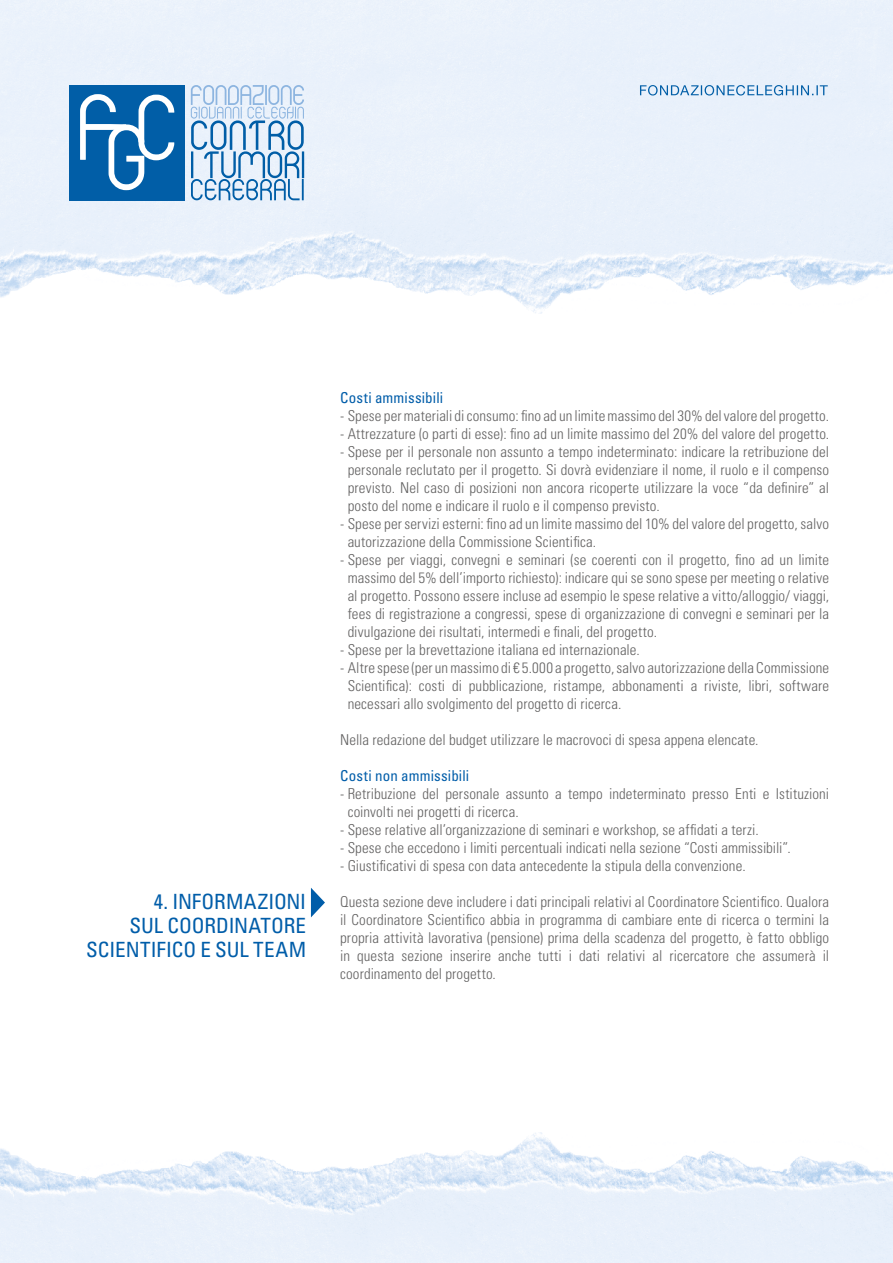
<style>
.page{position:relative;width:893px;height:1263px;background:#fff}
.page>*{position:absolute;margin:0;border:0;box-sizing:border-box;transform-origin:0 0}
.t1{font:condensed 21px/24px "Univers LT Std";color:#005da9;text-align:right}
.t2{font:300 condensed 15px/18px "Univers LT Std";letter-spacing:.005em;color:#646363;text-align:justify}
.t3{font:condensed 15px "Univers LT Std";letter-spacing:.01em;color:#005da9}
</style>
<div class="page">
<img style="left:0;top:0;width:893px;height:314px">
<img style="left:0;top:1132px;width:893px;height:131px">
<svg style="left:640px;top:85px;width:188px;height:11px"></svg>
<svg style="left:191px;top:85px;width:113px;height:115px"></svg>
<div style="left:69px;top:85px;width:116px;height:115px;background:#015ea7"></div>
<svg style="left:80px;top:94px;width:94px;height:96px"></svg>
<svg style="left:311px;top:888px;width:14px;height:29px"></svg>
<h1 class="t1" style="left:86px;top:890px;width:221px">4. INFORMAZIONI<br>SUL COORDINATORE<br>SCIENTIFICO E SUL TEAM</h1>
<p class="t3" style="left:340px;top:388px;width:104px">Costi ammissibili</p>
<p class="t2" style="left:340px;top:406px;width:490px">- Spese per materiali di consumo: fino ad un limite massimo del 30% del valore del progetto.</p>
<p class="t2" style="left:340px;top:424px;width:491px">- Attrezzature (o parti di esse): fino ad un limite massimo del 20% del valore del progetto.</p>
<p class="t2" style="left:348px;top:442px;width:483px;text-indent:-8px">- Spese per il personale non assunto a tempo indeterminato: indicare la retribuzione del personale reclutato per il progetto. Si dovrà evidenziare il nome, il ruolo e il compenso previsto. Nel caso di posizioni non ancora ricoperte utilizzare la voce “da definire” al posto del nome e indicare il ruolo e il compenso previsto.</p>
<p class="t2" style="left:348px;top:514px;width:483px;text-indent:-8px">- Spese per servizi esterni: fino ad un limite massimo del 10% del valore del progetto, salvo autorizzazione della Commissione Scientifica.</p>
<p class="t2" style="left:348px;top:550px;width:483px;text-indent:-8px">- Spese per viaggi, convegni e seminari (se coerenti con il progetto, fino ad un limite massimo del 5% dell’importo richiesto): indicare qui se sono spese per meeting o relative al progetto. Possono essere incluse ad esempio le spese relative a vitto/alloggio/ viaggi, fees di registrazione a congressi, spese di organizzazione di convegni e seminari per la divulgazione dei risultati, intermedi e finali, del progetto.</p>
<p class="t2" style="left:340px;top:640px;width:301px">- Spese per la brevettazione italiana ed internazionale.</p>
<p class="t2" style="left:348px;top:658px;width:483px;text-indent:-8px">- Altre spese (per un massimo di € 5.000 a progetto, salvo autorizzazione della Commissione Scientifica): costi di pubblicazione, ristampe, abbonamenti a riviste, libri, software necessari allo svolgimento del progetto di ricerca.</p>
<p class="t2" style="left:340px;top:730px;width:420px">Nella redazione del budget utilizzare le macrovoci di spesa appena elencate.</p>
<p class="t3" style="left:340px;top:766px;width:131px">Costi non ammissibili</p>
<p class="t2" style="left:348px;top:784px;width:483px;text-indent:-8px">- Retribuzione del personale assunto a tempo indeterminato presso Enti e Istituzioni coinvolti nei progetti di ricerca.</p>
<p class="t2" style="left:340px;top:820px;width:420px">- Spese relative all’organizzazione di seminari e workshop, se affidati a terzi.</p>
<p class="t2" style="left:340px;top:838px;width:452px">- Spese che eccedono i limiti percentuali indicati nella sezione “Costi ammissibili”.</p>
<p class="t2" style="left:340px;top:856px;width:407px">- Giustificativi di spesa con data antecedente la stipula della convenzione.</p>
<p class="t2" style="left:340px;top:892px;width:491px">Questa sezione deve includere i dati principali relativi al Coordinatore Scientifico. Qualora il Coordinatore Scientifico abbia in programma di cambiare ente di ricerca o termini la propria attività lavorativa (pensione) prima della scadenza del progetto, è fatto obbligo in questa sezione inserire anche tutti i dati relativi al ricercatore che assumerà il coordinamento del progetto.</p>
</div>
